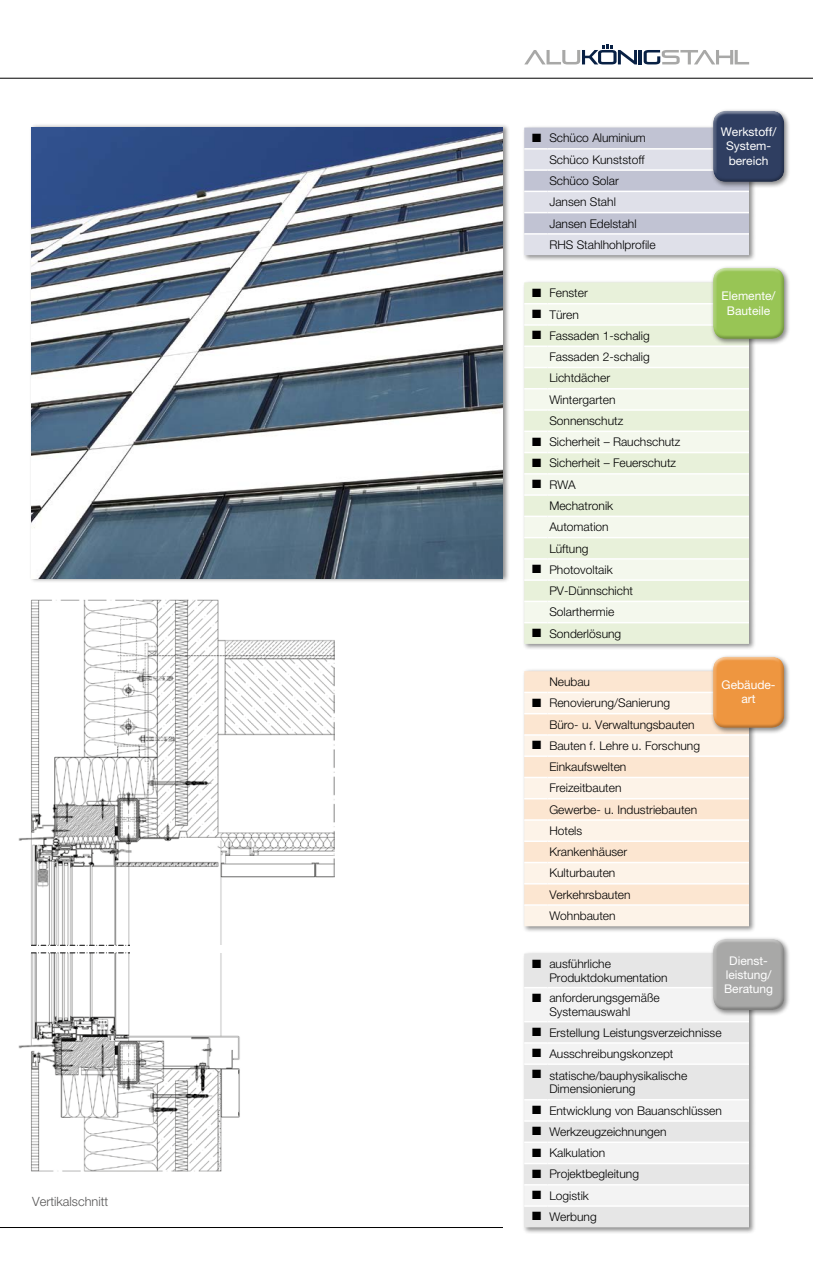
<style>
.page{position:relative;width:813px;height:1263px;background:#fff}
.page>*{position:absolute;margin:0;border:0;box-sizing:border-box;transform-origin:0 0}
.FließtextAKS{font:300 12.75px "Helvetica Neue LT Pro";color:#575656}
.t1{font:300 12px/21.3px "Helvetica Neue LT Pro";color:#000}
.t2{font:12px/14.2px "Helvetica Neue LT Pro";color:#fff;text-align:center}
</style>
<div class="page">
<div style="left:521px;top:951px;width:234px;height:283px;background:#000;opacity:.45"></div>
<div style="left:524px;top:954px;width:224px;height:273px;background:#e6e6e6"></div>
<svg style="left:524px;top:988px;width:224px;height:217px;fill:#f3f3f3"></svg>
<svg style="left:524px;top:987px;width:23px;height:1px"></svg>
<hr style="left:547px;top:987px;width:201px;height:1px;background:#fff">
<svg style="left:524px;top:1021px;width:23px;height:1px"></svg>
<hr style="left:547px;top:1021px;width:201px;height:1px;background:#fff">
<hr style="left:524px;top:1042px;width:23px;height:2px;background:#fff">
<hr style="left:547px;top:1042px;width:201px;height:2px;background:#fff">
<hr style="left:524px;top:1063px;width:23px;height:2px;background:#fff">
<hr style="left:547px;top:1063px;width:201px;height:2px;background:#fff">
<svg style="left:524px;top:1099px;width:23px;height:1px"></svg>
<hr style="left:547px;top:1099px;width:201px;height:1px;background:#fff">
<hr style="left:524px;top:1120px;width:23px;height:2px;background:#fff">
<hr style="left:547px;top:1120px;width:201px;height:2px;background:#fff">
<hr style="left:524px;top:1141px;width:23px;height:2px;background:#fff">
<hr style="left:547px;top:1141px;width:201px;height:2px;background:#fff">
<svg style="left:524px;top:1163px;width:23px;height:1px"></svg>
<hr style="left:547px;top:1163px;width:201px;height:1px;background:#fff">
<svg style="left:524px;top:1184px;width:23px;height:1px"></svg>
<hr style="left:547px;top:1184px;width:201px;height:1px;background:#fff">
<hr style="left:524px;top:1205px;width:23px;height:2px;background:#fff">
<hr style="left:547px;top:1205px;width:201px;height:2px;background:#fff">
<div style="left:521px;top:125px;width:234px;height:137px;background:#000;opacity:.45"></div>
<svg style="left:524px;top:128px;width:224px;height:127px;background:#d2d3df"></svg>
<hr style="left:547px;top:212px;width:201px;height:1px;background:#fff">
<hr style="left:524px;top:233px;width:23px;height:2px;background:#fff">
<hr style="left:547px;top:233px;width:201px;height:2px;background:#fff">
<div style="left:710px;top:108px;width:80px;height:81px;background:#000;opacity:.45"></div>
<div style="left:709px;top:109px;width:75px;height:69px;background:#fff;opacity:.6"></div>
<div style="left:711px;top:114px;width:73px;height:68px;background:#878786;opacity:.5"></div>
<div style="left:710px;top:936px;width:80px;height:81px;background:#000;opacity:.45"></div>
<div style="left:709px;top:937px;width:75px;height:69px;background:#fff;opacity:.6"></div>
<div style="left:711px;top:942px;width:73px;height:68px;background:#878786;opacity:.5"></div>
<div style="left:521px;top:280px;width:234px;height:370px;background:#000;opacity:.45"></div>
<div style="left:524px;top:282px;width:224px;height:362px;background:#e8f1da"></div>
<svg style="left:524px;top:304px;width:224px;height:318px;background:#eef4e4"></svg>
<svg style="left:524px;top:303px;width:23px;height:1px"></svg>
<hr style="left:547px;top:303px;width:201px;height:1px;background:#fff">
<hr style="left:524px;top:324px;width:23px;height:2px;background:#fff">
<hr style="left:547px;top:324px;width:201px;height:2px;background:#fff">
<hr style="left:524px;top:345px;width:23px;height:2px;background:#fff">
<hr style="left:547px;top:345px;width:201px;height:2px;background:#fff">
<svg style="left:524px;top:367px;width:23px;height:1px"></svg>
<hr style="left:547px;top:367px;width:201px;height:1px;background:#fff">
<svg style="left:524px;top:388px;width:23px;height:1px"></svg>
<hr style="left:547px;top:388px;width:201px;height:1px;background:#fff">
<hr style="left:524px;top:409px;width:23px;height:2px;background:#fff">
<hr style="left:547px;top:409px;width:201px;height:2px;background:#fff">
<hr style="left:524px;top:430px;width:23px;height:2px;background:#fff">
<hr style="left:547px;top:430px;width:201px;height:2px;background:#fff">
<svg style="left:524px;top:452px;width:23px;height:1px"></svg>
<hr style="left:547px;top:452px;width:201px;height:1px;background:#fff">
<hr style="left:524px;top:473px;width:23px;height:2px;background:#fff">
<hr style="left:547px;top:473px;width:201px;height:2px;background:#fff">
<hr style="left:524px;top:494px;width:23px;height:2px;background:#fff">
<hr style="left:547px;top:494px;width:201px;height:2px;background:#fff">
<svg style="left:524px;top:516px;width:23px;height:1px"></svg>
<hr style="left:547px;top:516px;width:201px;height:1px;background:#fff">
<svg style="left:524px;top:537px;width:23px;height:1px"></svg>
<hr style="left:547px;top:537px;width:201px;height:1px;background:#fff">
<hr style="left:524px;top:558px;width:23px;height:2px;background:#fff">
<hr style="left:547px;top:558px;width:201px;height:2px;background:#fff">
<hr style="left:524px;top:579px;width:23px;height:2px;background:#fff">
<hr style="left:547px;top:579px;width:201px;height:2px;background:#fff">
<svg style="left:524px;top:601px;width:23px;height:1px"></svg>
<hr style="left:547px;top:601px;width:201px;height:1px;background:#fff">
<svg style="left:524px;top:622px;width:23px;height:1px"></svg>
<hr style="left:547px;top:622px;width:201px;height:1px;background:#fff">
<div style="left:710px;top:265px;width:80px;height:81px;background:#000;opacity:.45"></div>
<div style="left:709px;top:266px;width:75px;height:69px;background:#fff;opacity:.6"></div>
<div style="left:711px;top:271px;width:73px;height:68px;background:#878786;opacity:.5"></div>
<div style="left:521px;top:669px;width:234px;height:264px;background:#000;opacity:.45"></div>
<div style="left:524px;top:671px;width:185px;height:21px;background:#fce6d1"></div>
<svg style="left:524px;top:693px;width:224px;height:233px;background:#fceddd"></svg>
<svg style="left:524px;top:692px;width:23px;height:1px"></svg>
<hr style="left:547px;top:692px;width:201px;height:1px;background:#fff">
<svg style="left:524px;top:713px;width:23px;height:1px"></svg>
<hr style="left:547px;top:713px;width:201px;height:1px;background:#fff">
<hr style="left:524px;top:734px;width:23px;height:2px;background:#fff">
<hr style="left:547px;top:734px;width:201px;height:2px;background:#fff">
<hr style="left:524px;top:755px;width:23px;height:2px;background:#fff">
<hr style="left:547px;top:755px;width:201px;height:2px;background:#fff">
<svg style="left:524px;top:777px;width:23px;height:1px"></svg>
<hr style="left:547px;top:777px;width:201px;height:1px;background:#fff">
<svg style="left:524px;top:798px;width:23px;height:1px"></svg>
<hr style="left:547px;top:798px;width:201px;height:1px;background:#fff">
<hr style="left:524px;top:819px;width:23px;height:2px;background:#fff">
<hr style="left:547px;top:819px;width:201px;height:2px;background:#fff">
<hr style="left:524px;top:840px;width:23px;height:2px;background:#fff">
<hr style="left:547px;top:840px;width:201px;height:2px;background:#fff">
<svg style="left:524px;top:862px;width:23px;height:1px"></svg>
<hr style="left:547px;top:862px;width:201px;height:1px;background:#fff">
<svg style="left:524px;top:883px;width:23px;height:1px"></svg>
<hr style="left:547px;top:883px;width:201px;height:1px;background:#fff">
<hr style="left:524px;top:904px;width:23px;height:2px;background:#fff">
<hr style="left:547px;top:904px;width:201px;height:2px;background:#fff">
<div style="left:710px;top:654px;width:80px;height:81px;background:#000;opacity:.45"></div>
<div style="left:709px;top:655px;width:75px;height:69px;background:#fff;opacity:.6"></div>
<div style="left:711px;top:660px;width:73px;height:68px;background:#878786;opacity:.5"></div>
<hr style="left:0;top:1227px;width:502px;height:1px;background:#000">
<hr style="left:638px;top:50px;width:3px;height:14px;background:#082044">
<svg style="left:643px;top:50px;width:105px;height:14px"></svg>
<svg style="left:524px;top:44px;width:112px;height:20px"></svg>
<img style="left:19px;top:599px;width:315px;height:346px">
<img style="left:19px;top:953px;width:221px;height:218px">
<hr style="left:0;top:78px;width:812px;height:1px;background:#000">
<div style="left:29px;top:123px;width:480px;height:460px;background:#000;opacity:.45"></div>
<img style="left:32px;top:128px;width:470px;height:450px">
<svg style="left:32px;top:952px;width:97px;height:1px"></svg>
<svg style="left:32px;top:945px;width:97px;height:1px"></svg>
<p class="FließtextAKS" style="left:32px;top:1193px;width:78px">Vertikalschnitt</p>
<p class="t1" style="left:549px;top:127px;width:108px;text-indent:-17px">■ Schüco Aluminium<br>Schüco Kunststoff<br>Schüco Solar<br>Jansen Stahl<br>Jansen Edelstahl<br>RHS Stahlhohlprofile</p>
<p class="t2" style="left:720px;top:125px;width:57px">Werkstoff/<br>System&shy;bereich</p>
<p class="t1" style="left:532px;top:282px;width:57px">■ Fenster</p>
<p class="t1" style="left:532px;top:303px;width:48px">■ Türen</p>
<p class="t1" style="left:549px;top:325px;width:102px;text-indent:-17px">■ Fassaden 1-schalig<br>Fassaden 2-schalig<br>Lichtdächer<br>Wintergarten<br>Sonnenschutz</p>
<p class="t1" style="left:532px;top:431px;width:150px">■ Sicherheit – Rauchschutz</p>
<p class="t1" style="left:532px;top:452px;width:145px">■ Sicherheit – Feuerschutz</p>
<p class="t1" style="left:549px;top:474px;width:65px;text-indent:-17px">■ RWA<br>Mechatronik<br>Automation<br>Lüftung</p>
<p class="t1" style="left:549px;top:559px;width:85px;text-indent:-17px">■ Photovoltaik<br>PV-Dünnschicht<br>Solarthermie</p>
<p class="t1" style="left:532px;top:622px;width:90px">■ Sonderlösung</p>
<p class="t2" style="left:721px;top:289px;width:56px">Elemente/<br>Bauteile</p>
<p class="t1" style="left:549px;top:671px;width:42px">Neubau</p>
<p class="t1" style="left:549px;top:692px;width:146px;text-indent:-17px">■ Renovierung/Sanierung<br>Büro- u. Verwaltungsbauten</p>
<p class="t1" style="left:549px;top:735px;width:152px;text-indent:-17px">■ Bauten f. Lehre u. Forschung<br>Einkaufswelten<br>Freizeitbauten<br>Gewerbe- u. Industriebauten<br>Hotels<br>Krankenhäuser<br>Kulturbauten<br>Verkehrsbauten<br>Wohnbauten</p>
<p class="t2" style="left:721px;top:678px;width:56px">Gebäude&shy;art</p>
<p class="t2" style="left:723px;top:953px;width:51px">Dienst&shy;leistung/<br>Beratung</p>
<p class="t1" style="left:549px;top:957px;width:120px;line-height:13.5px;text-indent:-17px">■ ausführliche<br>Produktdokumentation</p>
<p class="t1" style="left:549px;top:991px;width:112px;line-height:13.5px;text-indent:-17px">■ anforderungsgemäße<br>Systemauswahl</p>
<p class="t1" style="left:532px;top:1021px;width:191px">■ Erstellung Leistungsverzeichnisse</p>
<p class="t1" style="left:532px;top:1043px;width:143px">■ Ausschreibungskonzept</p>
<p class="t1" style="left:549px;top:1068px;width:139px;line-height:13.5px;text-indent:-17px">■ statische/bauphysikalische<br>Dimensionierung</p>
<p class="t1" style="left:532px;top:1099px;width:191px">■ Entwicklung von Bauanschlüssen</p>
<p class="t1" style="left:532px;top:1121px;width:136px">■ Werkzeugzeichnungen</p>
<p class="t1" style="left:532px;top:1142px;width:75px">■ Kalkulation</p>
<p class="t1" style="left:532px;top:1163px;width:108px">■ Projektbegleitung</p>
<p class="t1" style="left:532px;top:1184px;width:58px">■ Logistik</p>
<p class="t1" style="left:532px;top:1206px;width:66px">■ Werbung</p>
</div>
